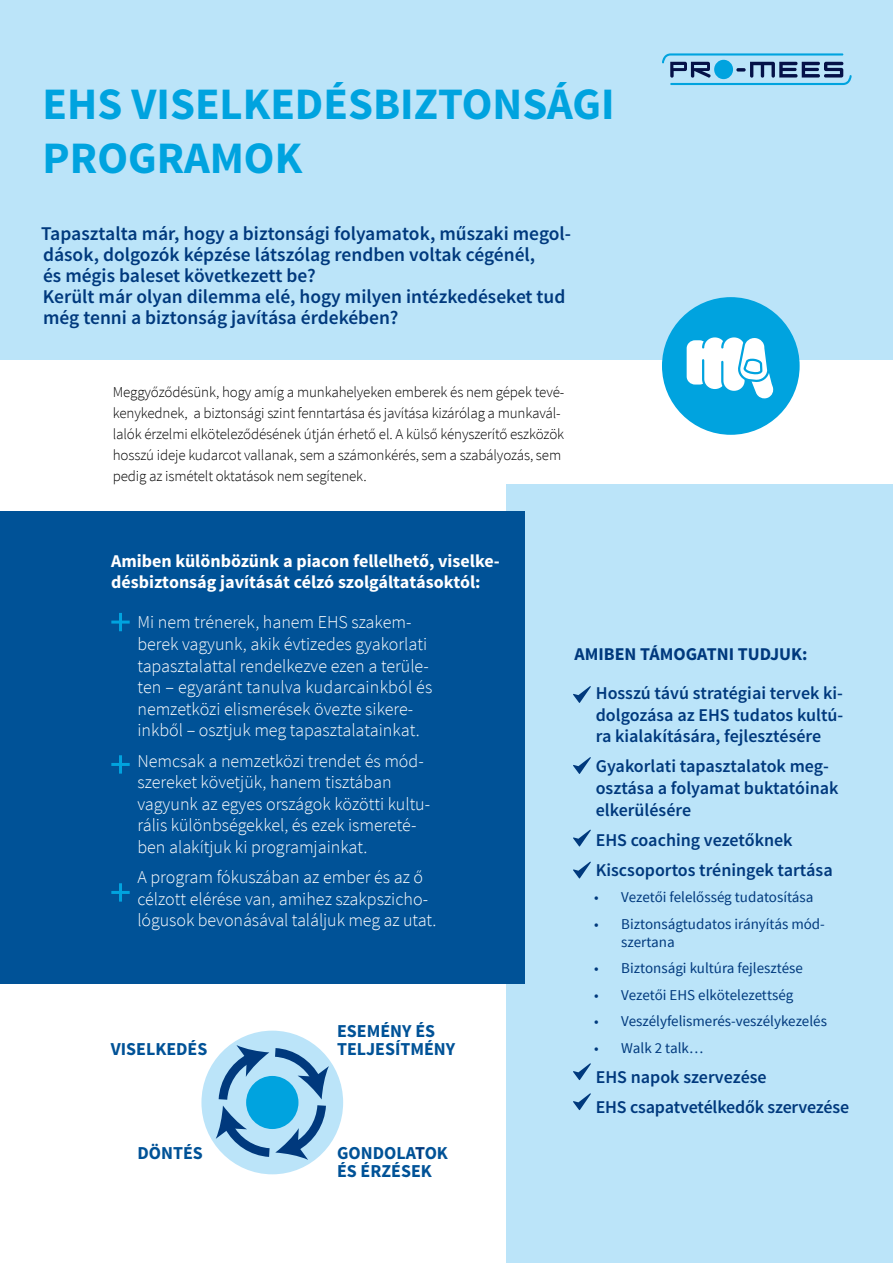
<style>
.page{position:relative;width:893px;height:1263px;background:#fff}
.page>*{position:absolute;margin:0;border:0;box-sizing:border-box;transform-origin:0 0}
.t1{font:700 45px/54px "Source Sans Pro";color:#00a3df}
.t2{font:600 19.5px/21px "Source Sans Pro";color:#00397d}
.t3{font:700 18.3px/18.3px "Source Sans Pro";color:#005297}
.t4{font:300 18px/21.6px "Source Sans Pro";color:#fff}
.t5{font:600 18px/21.6px "Source Sans Pro";color:#00397d}
.t6{font:700 18px/21.6px "Source Sans Pro";color:#fff}
.t7{font:700 18px "Source Sans Pro";color:#00397d}
.t8{font:300 15px/21px "Source Sans Pro";letter-spacing:-.01em;color:#000}
.t9{font:15px/18px "Source Sans Pro";color:#00397d}
.s1{color:#00397d}
</style>
<div class="page">
<div style="left:507px;top:485px;width:386px;height:778px;background:#bbe4f9"></div>
<div style="left:0;top:511px;width:524px;height:472px;background:#005297"></div>
<div style="left:0;top:0;width:893px;height:359px;background:#bbe4f9"></div>
<svg style="left:662px;top:53px;width:190px;height:32px"></svg>
<hr style="left:119px;top:613px;width:3px;height:18px;background:#00a3df">
<hr style="left:111px;top:621px;width:19px;height:3px;background:#00a3df">
<hr style="left:119px;top:755px;width:3px;height:19px;background:#00a3df">
<hr style="left:111px;top:763px;width:19px;height:3px;background:#00a3df">
<hr style="left:119px;top:883px;width:3px;height:19px;background:#00a3df">
<hr style="left:111px;top:891px;width:19px;height:3px;background:#00a3df">
<svg style="left:573px;top:686px;width:18px;height:17px"></svg>
<svg style="left:573px;top:757px;width:18px;height:17px"></svg>
<svg style="left:573px;top:830px;width:18px;height:16px"></svg>
<svg style="left:573px;top:862px;width:18px;height:16px"></svg>
<svg style="left:573px;top:1093px;width:18px;height:17px"></svg>
<svg style="left:573px;top:1063px;width:18px;height:17px"></svg>
<div style="left:201px;top:1031px;width:142px;height:143px;background:#bbe4f9;border-radius:50%"></div>
<svg style="left:216px;top:1045px;width:113px;height:115px"></svg>
<div style="left:662px;top:297px;width:138px;height:138px;background:#00a3df;border-radius:50%"></div>
<div style="left:685px;top:339px;width:24px;height:47px;background:#fff;border-radius:9px"></div>
<div style="left:684px;top:338px;width:26px;height:49px;border:2px solid #00a3df;border-radius:9px"></div>
<div style="left:702px;top:335px;width:26px;height:56px;background:#fff;border:2px solid #00a3df;border-radius:11px"></div>
<div style="left:721px;top:335px;width:26px;height:58px;background:#fff;border:2px solid #00a3df;border-radius:11px"></div>
<svg style="left:737px;top:336px;width:37px;height:63px"></svg>
<h1 class="t1" style="left:43px;top:79px;width:574px">EHS VISELKEDÉSBIZTONSÁGI<br>PROGRAMOK</h1>
<p class="t2" style="left:41px;top:223px;width:532px">Tapasztalta már, hogy a biztonsági folyamatok, műszaki megol&shy;dások, dolgozók képzése látszólag rendben voltak cégénél,<br>és mégis baleset következett be?<br>Került már olyan dilemma elé, hogy milyen intézkedéseket tud még tenni a biztonság javítása érdekében?</p>
<p class="t8" style="left:113px;top:382px;width:453px">Meggyőződésünk, hogy amíg a munkahelyeken emberek és nem gépek tevé&shy;kenykednek, a biztonsági szint fenntartása és javítása kizárólag a munkavál&shy;lalók érzelmi elköteleződésének útján érhető el. A külső kényszerítő eszközök hosszú ideje kudarcot vallanak, sem a számonkérés, sem a szabályozás, sem pedig az ismételt oktatások nem segítenek.</p>
<p class="t6" style="left:111px;top:551px;width:390px">Amiben különbözünk a piacon fellelhető, viselke&shy;désbiztonság javítását célzó szolgáltatásoktól:</p>
<p class="t4" style="left:137px;top:612px;width:296px">Mi nem trénerek, hanem EHS szakem&shy;berek vagyunk, akik évtizedes gyakorlati tapasztalattal rendelkezve ezen a terüle&shy;ten – egyaránt tanulva kudarcainkból és nemzetközi elismerések övezte sikere&shy;inkből – osztjuk meg tapasztalatainkat.</p>
<p class="t4" style="left:137px;top:750px;width:294px">Nemcsak a nemzetközi trendet és mód&shy;szereket követjük, hanem tisztában vagyunk az egyes országok közötti kultu&shy;rális különbségekkel, és ezek ismereté&shy;ben alakítjuk ki programjainkat.</p>
<p class="t4" style="left:137px;top:866px;width:300px">A program fókuszában az ember és az ő célzott elérése van, amihez szakpszicho&shy;lógusok bevonásával találjuk meg az utat.</p>
<p class="t3" style="left:111px;top:1040px;width:98px">VISELKEDÉS</p>
<p class="t3" style="left:137px;top:1144px;width:67px">DÖNTÉS</p>
<p class="t3" style="left:337px;top:1022px;width:120px">ESEMÉNY ÉS<br>TELJESÍTMÉNY</p>
<p class="t3" style="left:337px;top:1144px;width:112px">GONDOLA<span class="s1">T</span>OK<br>ÉS ÉRZÉSEK</p>
<p class="t7" style="left:574px;top:643px;width:235px">AMIBEN TÁMOGATNI TUDJUK:</p>
<p class="t5" style="left:596px;top:683px;width:249px;text-align:justify">Hosszú távú stratégiai tervek ki&shy;dolgozása az EHS tudatos kultú&shy;ra kialakítására, fejlesztésére</p>
<p class="t5" style="left:596px;top:756px;width:244px">Gyakorlati tapasztalatok meg&shy;osztása a folyamat buktatóinak elkerülésére</p>
<p class="t5" style="left:596px;top:825px;width:238px;line-height:30.2px">EHS coaching vezetőknek<br>Kiscsoportos tréningek tartása</p>
<p class="t9" style="left:594px;top:888px;width:221px">• Vezetői felelősség tudatosítása</p>
<p class="t9" style="left:621px;top:915px;width:205px;text-indent:-27px">• Biztonságtudatos irányítás mód&shy;szertana</p>
<p class="t9" style="left:594px;top:959px;width:210px">• Biztonsági kultúra fejlesztése</p>
<p class="t9" style="left:594px;top:986px;width:200px">• Vezetői EHS elkötelezettség</p>
<p class="t9" style="left:594px;top:1012px;width:234px">• Veszélyfelismerés-veszélykezelés</p>
<p class="t9" style="left:594px;top:1039px;width:111px">• Walk 2 talk…</p>
<p class="t5" style="left:596px;top:1062px;width:255px;line-height:30.2px">EHS napok szervezése<br>EHS csapatvetélkedők szervezése</p>
</div>
